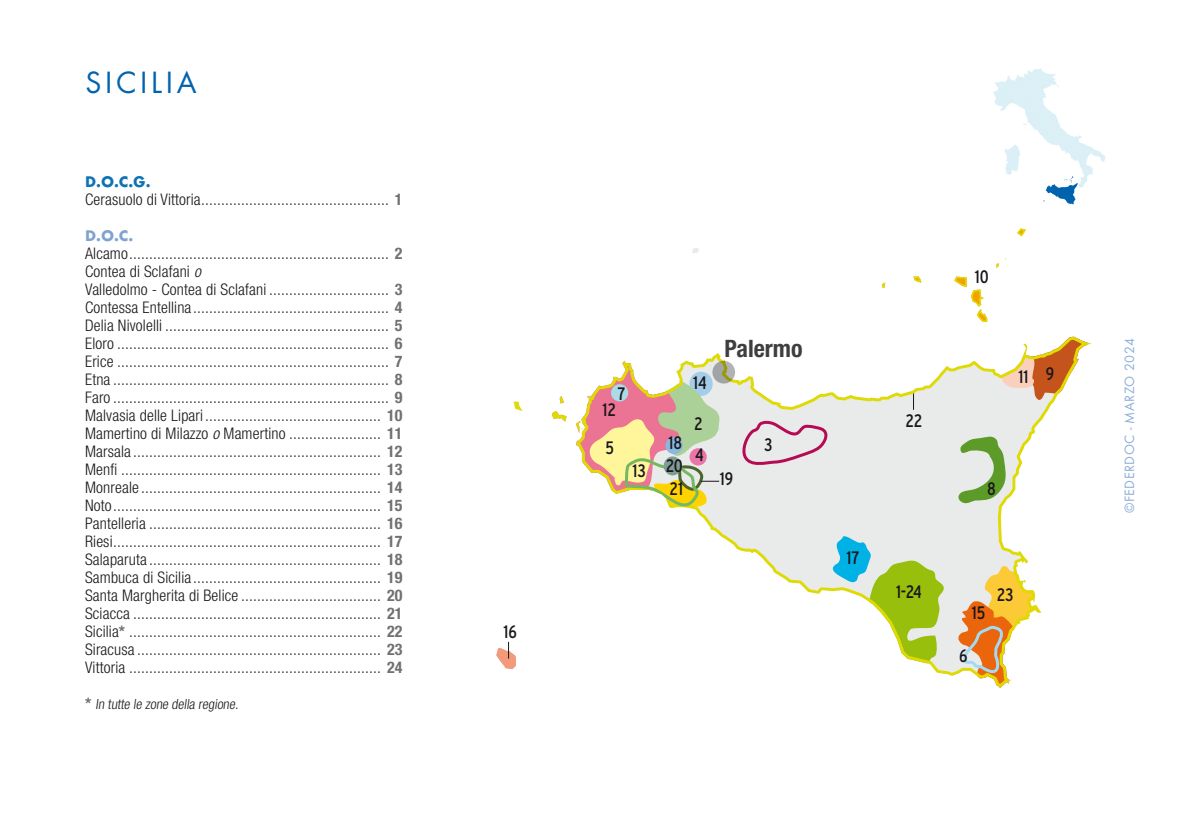
<style>
.page{position:relative;width:1191px;height:840px;background:#fff}
.page>*{position:absolute;margin:0;border:0;box-sizing:border-box;transform-origin:0 0}
.t1{font:32px "Futura T";letter-spacing:.1em;color:#0063ad}
.t2{font:700 condensed 24px "Helvetica Neue";color:#3e3e40}
.t3{font:condensed 18px "Interstate";color:#1a171c}
.t4{font:300 condensed 16px/18px "Helvetica Neue";letter-spacing:.01em;color:#1a171c}
.t5{font:700 16px "Futura T";color:#0e72b5}
.t6{font:700 16px "Futura T";color:#7ea3d1}
.t7{font:300 condensed 14px "Helvetica Neue";color:#1a171c}
.t8{font:14px "Futura T";letter-spacing:.03em;color:#8baed8}
.s1{font-weight:700;color:#707173}
.s2{font-style:italic}
.s3{font-weight:700;font-size:16px;color:#707173}
</style>
<div class="page">
<svg style="left:993px;top:68px;width:112px;height:136px"></svg>
<svg style="left:1017px;top:228px;width:9px;height:9px"></svg>
<svg style="left:913px;top:276px;width:9px;height:7px"></svg>
<svg style="left:881px;top:282px;width:5px;height:6px"></svg>
<svg style="left:954px;top:258px;width:52px;height:65px"></svg>
<svg style="left:701px;top:338px;width:368px;height:338px;fill:#e9eaea"></svg>
<svg style="left:957px;top:563px;width:93px;height:124px"></svg>
<svg style="left:576px;top:349px;width:143px;height:167px"></svg>
<div style="left:663px;top:456px;width:18px;height:19px;background:#7f9c95;border-radius:50%"></div>
<svg style="left:508px;top:641px;width:1px;height:17px"></svg>
<svg style="left:712px;top:360px;width:23px;height:23px"></svg>
<h1 class="t1" style="left:85px;top:63px;width:113px">SICILIA</h1>
<p class="t5" style="left:85px;top:172px;width:67px">D.O.C.G.</p>
<p class="t4" style="left:85px;top:190px;width:319px">Cerasuolo di Vittoria............................................... <span class="s1">1</span></p>
<p class="t6" style="left:85px;top:226px;width:50px">D.O.C.</p>
<p class="t4" style="left:85px;top:244px;width:319px">Alcamo................................................................. <span class="s1">2<br></span>Contea di Sclafani <span class="s2">o<br></span>Valledolmo - Contea di Sclafani .............................. <span class="s1">3<br></span>Contessa Entellina................................................. <span class="s1">4<br></span>Delia Nivolelli ........................................................ <span class="s1">5<br></span>Eloro .................................................................... <span class="s1">6<br></span>Erice .................................................................... <span class="s1">7<br></span>Etna ..................................................................... <span class="s1">8<br></span>Faro ..................................................................... <span class="s1">9<br></span>Malvasia delle Lipari ............................................ <span class="s1">10<br></span>Mamertino di Milazzo <span class="s2">o</span> Mamertino ....................... <span class="s1">11<br></span>Marsala .............................................................. <span class="s1">12<br></span>Menfi ................................................................. <span class="s1">13<br></span>Monreale ............................................................ <span class="s1">14<br></span>Noto................................................................... <span class="s1">15<br></span>Pantelleria .......................................................... <span class="s1">16<br></span>Riesi................................................................... <span class="s1">17<br></span>Salaparuta .......................................................... <span class="s1">18<br></span>Sambuca di Sicilia............................................... <span class="s1">19<br></span>Santa Margherita di Belice ................................... <span class="s1">20<br></span>Sciacca .............................................................. <span class="s1">21<br></span>Sicilia<span class="s1">*</span> ............................................................... <span class="s1">22<br></span>Siracusa ............................................................. <span class="s1">23<br></span>Vittoria ............................................................... <span class="s1">24</span></p>
<p class="t7" style="left:85px;top:695px;width:157px"><span class="s3">*</span> In tutte le zone della regione.</p>
<p class="t3" style="left:503px;top:621px;width:15px">16</p>
<p class="t3" style="left:617px;top:383px;width:9px">7</p>
<p class="t3" style="left:602px;top:399px;width:15px">12</p>
<p class="t3" style="left:605px;top:437px;width:10px">5</p>
<p class="t3" style="left:632px;top:460px;width:15px">13</p>
<p class="t3" style="left:668px;top:432px;width:15px">18</p>
<p class="t3" style="left:665px;top:455px;width:19px">20</p>
<p class="t3" style="left:669px;top:478px;width:15px">21</p>
<p class="t3" style="left:693px;top:372px;width:15px">14</p>
<p class="t3" style="left:694px;top:413px;width:10px">2</p>
<p class="t3" style="left:695px;top:444px;width:10px">4</p>
<h2 class="t2" style="left:724px;top:334px;width:80px">Palermo</h2>
<p class="t3" style="left:719px;top:468px;width:15px">19</p>
<p class="t3" style="left:764px;top:435px;width:10px">3</p>
<p class="t3" style="left:905px;top:410px;width:18px">22</p>
<p class="t3" style="left:846px;top:547px;width:14px">17</p>
<p class="t3" style="left:896px;top:581px;width:27px">1-24</p>
<p class="t3" style="left:974px;top:266px;width:15px">10</p>
<p class="t3" style="left:1018px;top:366px;width:37px">11 9</p>
<p class="t3" style="left:987px;top:478px;width:10px">8</p>
<p class="t3" style="left:971px;top:602px;width:15px">15</p>
<p class="t3" style="left:959px;top:645px;width:10px">6</p>
<p class="t3" style="left:996px;top:584px;width:18px">23</p>
<p class="t8" style="left:1121px;top:513px;width:176px;rotate:-90deg">©FEDERDOC - MARZO 2024</p>
</div>
